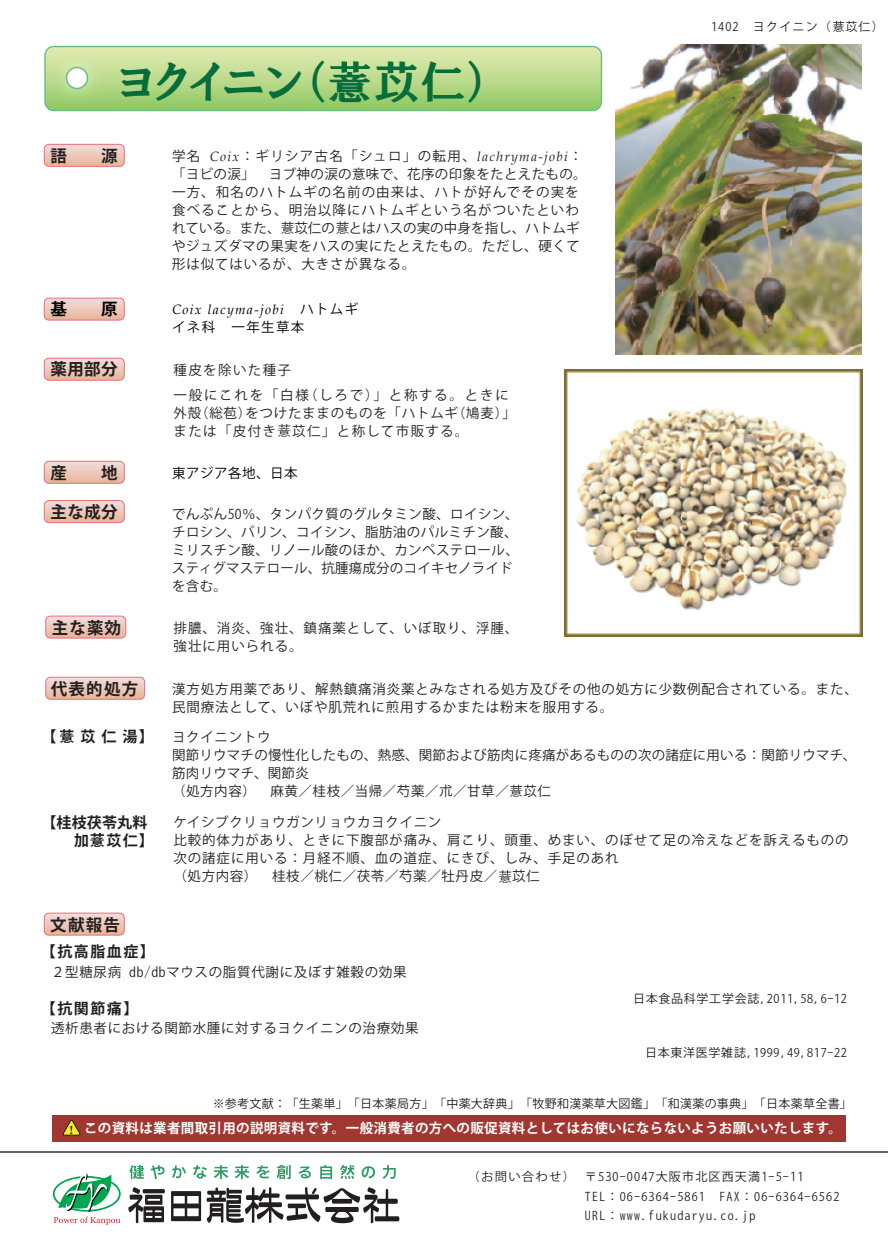
<style>
.page{position:relative;width:888px;height:1260px;background:#fff}
.page>*{position:absolute;margin:0;border:0;box-sizing:border-box;transform-origin:0 0}
.t1{font:45px "HGP Soei Presence EB";letter-spacing:.025em;color:#076e3b}
.t2{font:700 16.5px "Koz Go Pro";letter-spacing:.065em;color:#231f20}
.t3{font:700 16.5px "Koz Go Pro";color:#000}
.t4{font:700 15px "Koz Go Pro";letter-spacing:.1em;color:#231f20}
.t5{font:700 15px/18px "Koz Go Pro";letter-spacing:.01em;color:#231f20}
.t6{font:13.5px/18px "Koz Go Pro";letter-spacing:.05em;color:#231f20}
.t7{font:13.5px/18px "Koz Go Pro";letter-spacing:.03em;color:#231f20}
.t8{font:13.5px/18px "Koz Go Pro";letter-spacing:.015em;color:#231f20}
.t9{font:13.5px/18px "Koz Go Pro";letter-spacing:.1em;color:#231f20}
.t10{font:700 13.5px "Koz Go Pro";letter-spacing:.025em;color:#fff}
.t11{font:13.5px/18px "Koz Go Pro";letter-spacing:.07em;color:#231f20}
.t12{font:italic 13.5px "Book Antiqua";letter-spacing:.1em;color:#000}
.t13{font:13.5px "Koz Go Pro";letter-spacing:.035em;color:#000}
.t14{font:13.5px "Koz Go Pro";letter-spacing:.1em;color:#000}
.t15{font:12px/19.5px "Koz Go Pro";letter-spacing:.1em;color:#231f20}
.t16{font:12px "Koz Go Pro";letter-spacing:.025em;color:#231f20}
.t17{font:12px "Koz Go Pro";letter-spacing:.06em;color:#231f20}
.t18{font:10.05px "Koz Go Pro";color:#231f20;scale:1.35 1}
.s1{font-size:33.15px}
.s2{font-family:"Book Antiqua";font-style:italic}
.s3{font-family:"Koz Go Pro";font-style:normal}
.s4{font-size:10.05px}
.s5{font-size:9px}
.s6{font-weight:700;font-size:15px}
.s7{font-weight:700;font-size:10.8px}
.s8{font-size:10.8px}
.s9{font-family:"Koz Min Pro";font-weight:800;font-size:10.5px;color:#231f20}
</style>
<div class="page">
<hr style="left:0;top:1151px;width:888px;height:2px;background:#363539">
<svg style="left:53px;top:1173px;width:68px;height:52px"></svg>
<svg style="left:128px;top:1187px;width:37px;height:36px"></svg>
<svg style="left:171px;top:1191px;width:30px;height:30px"></svg>
<svg style="left:207px;top:1187px;width:192px;height:36px"></svg>
<svg style="left:129px;top:1165px;width:15px;height:14px"></svg>
<svg style="left:151px;top:1165px;width:14px;height:14px"></svg>
<svg style="left:172px;top:1166px;width:14px;height:12px"></svg>
<svg style="left:193px;top:1165px;width:14px;height:14px"></svg>
<svg style="left:214px;top:1165px;width:14px;height:14px"></svg>
<svg style="left:235px;top:1165px;width:14px;height:14px"></svg>
<svg style="left:256px;top:1165px;width:14px;height:13px"></svg>
<svg style="left:277px;top:1165px;width:14px;height:14px"></svg>
<svg style="left:299px;top:1166px;width:12px;height:12px"></svg>
<svg style="left:320px;top:1165px;width:12px;height:14px"></svg>
<svg style="left:340px;top:1165px;width:14px;height:14px"></svg>
<svg style="left:362px;top:1166px;width:13px;height:12px"></svg>
<svg style="left:383px;top:1165px;width:13px;height:14px"></svg>
<svg style="left:44px;top:461px;width:80px;height:22px;background:#ecc3b6"></svg>
<svg style="left:44px;top:913px;width:80px;height:22px;background:#ecc3b6"></svg>
<div style="left:52px;top:1115px;width:794px;height:27px;background:#a23631"></div>
<svg style="left:62px;top:1120px;width:19px;height:16px"></svg>
<svg style="left:44px;top:358px;width:80px;height:22px;background:#ecc3b6"></svg>
<svg style="left:44px;top:500px;width:80px;height:23px;background:#ecc0b4"></svg>
<svg style="left:46px;top:677px;width:99px;height:22px;background:#ecc3b6"></svg>
<svg style="left:46px;top:616px;width:80px;height:22px;background:#ecc3b6"></svg>
<svg style="left:44px;top:298px;width:80px;height:22px;background:#ecc3b6"></svg>
<img style="left:565px;top:369px;width:297px;height:268px">
<div style="left:44px;top:46px;width:558px;height:65px;background:linear-gradient(to bottom,#e6ecb4,#8fc964);border:1px solid #6bc087;border-radius:9px"></div>
<img style="left:44px;top:45px;width:67px;height:67px">
<div style="left:67px;top:68px;width:21px;height:20px;background:#fff;border-radius:50%"></div>
<div style="left:66px;top:67px;width:22px;height:22px;border:2px solid #6bbc85;border-radius:50%"></div>
<svg style="left:330px;top:61px;width:41px;height:12px"></svg>
<svg style="left:833px;top:21px;width:11px;height:3px"></svg>
<img style="left:615px;top:45px;width:246px;height:310px">
<svg style="left:44px;top:144px;width:80px;height:23px;background:#ecc0b4"></svg>
<svg style="left:282px;top:222px;width:12px;height:3px"></svg>
<svg style="left:337px;top:222px;width:12px;height:3px"></svg>
<svg style="left:278px;top:424px;width:12px;height:4px"></svg>
<svg style="left:60px;top:729px;width:13px;height:4px"></svg>
<svg style="left:510px;top:785px;width:12px;height:3px"></svg>
<svg style="left:91px;top:833px;width:13px;height:4px"></svg>
<svg style="left:499px;top:870px;width:12px;height:4px"></svg>
<h1 class="t1" style="left:119px;top:59px;width:372px">ヨクイニン（<span class="s1">意</span>苡仁）</h1>
<p class="t2" style="left:50px;top:145px;width:18px">語</p>
<p class="t2" style="left:101px;top:145px;width:18px">源</p>
<p class="t6" style="left:172px;top:147px;width:416px">学名 <span class="s2">Coix</span>：ギリシア古名「シュロ」の転用、<span class="s2">lachryma-jobi</span>：「ヨビの涙」 ヨブ神の涙の意味で、花序の印象をたとえたもの。一方、和名のハトムギの名前の由来は、ハトが好んでその実を食べることから、明治以降にハトムギという名がついたといわれている。また、 苡仁の とはハスの実の中身を指し、ハトムギやジュズダマの果実をハスの実にたとえたもの。ただし、硬くて形は似てはいるが、大きさが異なる。</p>
<p class="t18" style="left:281px;top:223px;width:12px">意</p>
<p class="t18" style="left:336px;top:223px;width:12px">意</p>
<p class="t3" style="left:50px;top:298px;width:18px">基</p>
<p class="t3" style="left:101px;top:298px;width:18px">原</p>
<p class="t12" style="left:172px;top:300px;width:188px">Coix lacyma-jobi <span class="s3">ハトムギ</span></p>
<p class="t14" style="left:172px;top:318px;width:134px">イネ科 一年生草本</p>
<p class="t2" style="left:50px;top:359px;width:69px">薬用部分</p>
<p class="t9" style="left:174px;top:361px;width:119px">種皮を除いた種子</p>
<p class="t9" style="left:173px;top:386px;width:344px">一般にこれを「白様(しろで)」と称する。ときに外殻(総苞)をつけたままのものを「ハトムギ(鳩麦)」または「皮付き<span class="s4">意</span>苡仁」と称して市販する。</p>
<p class="t2" style="left:50px;top:462px;width:18px">産</p>
<p class="t2" style="left:101px;top:462px;width:18px">地</p>
<p class="t13" style="left:172px;top:464px;width:127px">東アジア各地、日本</p>
<p class="t2" style="left:50px;top:501px;width:69px">主な成分</p>
<p class="t7" style="left:172px;top:506px;width:348px">でんぷん50％、タンパク質のグルタミン酸、ロイシン、チロシン、バリン、コイシン、脂肪油のパルミチン酸、ミリスチン酸、リノール酸のほか、カンペステロール、スティグマステロール、抗腫瘍成分のコイキセノライドを含む。</p>
<p class="t2" style="left:52px;top:617px;width:71px">主な薬効</p>
<p class="t11" style="left:174px;top:620px;width:346px">排膿、消炎、強壮、鎮痛薬として、いぼ取り、浮腫、強壮に用いられる。</p>
<p class="t15" style="left:711px;top:17px;width:174px">1402 ヨクイニン（<span class="s5">意</span>苡仁）</p>
<p class="t2" style="left:51px;top:678px;width:89px">代表的処方</p>
<p class="t6" style="left:172px;top:680px;width:687px">漢方処方用薬であり、解熱鎮痛消炎薬とみなされる処方及びその他の処方に少数例配合されている。また、民間療法として、いぼや肌荒れに煎用するかまたは粉末を服用する。</p>
<p class="t8" style="left:172px;top:728px;width:686px;text-indent:-131px"><span class="s6">【</span><span class="s7">意</span><span class="s6">苡仁湯】</span> ヨクイニントウ<br>関節リウマチの慢性化したもの、熱感、関節および筋肉に疼痛があるものの次の諸症に用いる：関節リウマチ、筋肉リウマチ、関節炎<br>（処方内容） 麻黄／桂枝／当帰／芍薬／朮／甘草／<span class="s4">意</span>苡仁</p>
<p class="t5" style="left:74px;top:814px;width:81px;text-indent:-33px">【桂枝茯苓丸料加<span class="s8">意</span>苡仁】</p>
<p class="t6" style="left:173px;top:814px;width:677px">ケイシブクリョウガンリョウカヨクイニン<br>比較的体力があり、ときに下腹部が痛み、肩こり、頭重、めまい、のぼせて足の冷えなどを訴えるものの次の諸症に用いる：月経不順、血の道症、にきび、しみ、手足のあれ<br>（処方内容） 桂枝／桃仁／茯苓／芍薬／牡丹皮／<span class="s4">意</span>苡仁</p>
<p class="t2" style="left:50px;top:914px;width:71px">文献報告</p>
<p class="t4" style="left:41px;top:942px;width:115px">【抗高脂血症】</p>
<p class="t6" style="left:51px;top:963px;width:357px">２型糖尿病 db/dbマウスの脂質代謝に及ぼす雑穀の効果</p>
<p class="t4" style="left:41px;top:999px;width:99px">【抗関節痛】</p>
<p class="t6" style="left:51px;top:1019px;width:369px">透析患者における関節水腫に対するヨクイニンの治療効果</p>
<p class="t17" style="left:633px;top:990px;width:215px">日本食品科学工学会誌,2011,58,6-12</p>
<p class="t17" style="left:645px;top:1044px;width:203px">日本東洋医学雑誌,1999,49,817-22</p>
<p class="t16" style="left:213px;top:1096px;width:641px">※参考文献：「生薬単」「日本薬局方」「中薬大辞典」「牧野和漢薬草大図鑑」「和漢薬の事典」「日本薬草全書」</p>
<p class="t10" style="left:69px;top:1119px;width:775px"><span class="s9">!</span> この資料は業者間取引用の説明資料です。一般消費者の方への販促資料としてはお使いにならないようお願いいたします。</p>
<p class="t15" style="left:585px;top:1168px;width:256px;text-indent:-117px">（お問い合わせ） 〒530-0047大阪市北区西天満1-5-11<br>TEL：06-6364-5861 FAX：06-6364-6562<br>URL：www.fukudaryu.co.jp</p>
</div>
